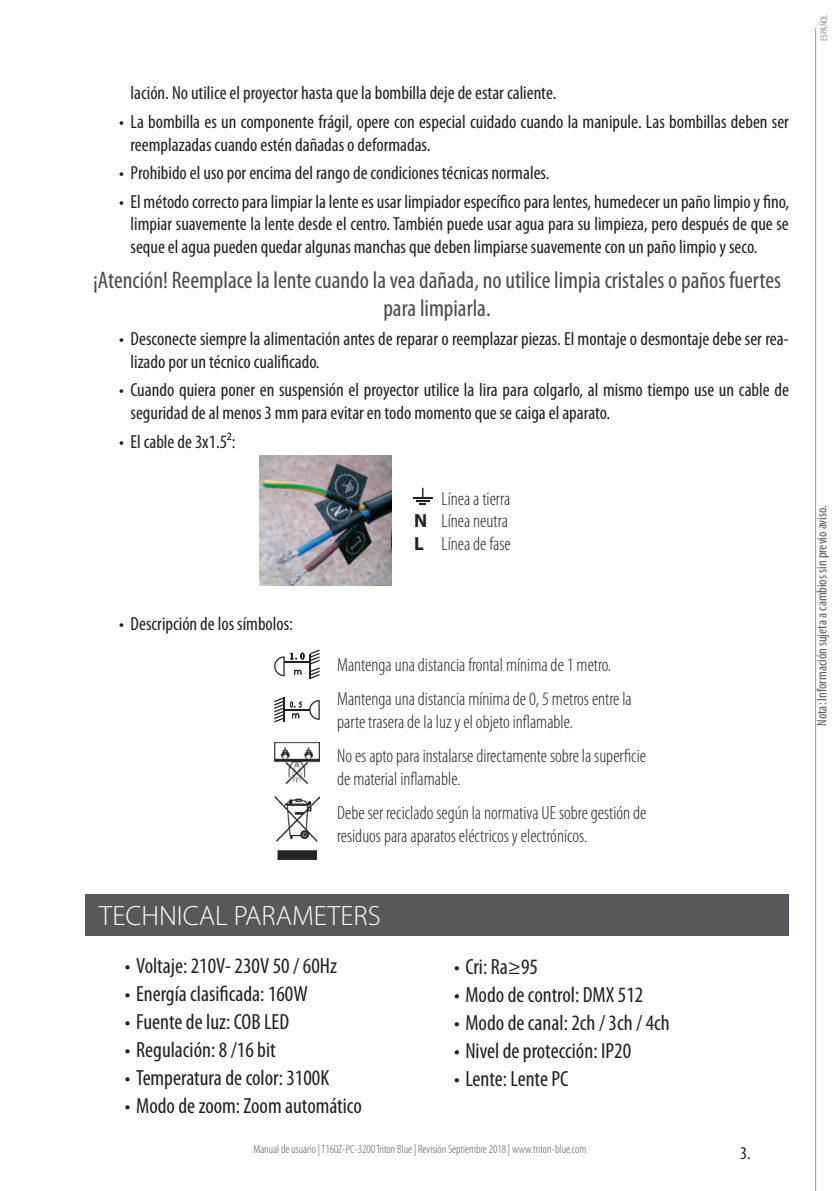
<style>
.page{position:relative;width:840px;height:1191px;background:#fff}
.page>*{position:absolute;margin:0;border:0;box-sizing:border-box;transform-origin:0 0}
.t1{font:300 28px "Myriad Pro";color:#fff}
.t2{font:condensed 24px/28.8px "Myriad Pro";color:#494a4b;text-align:center}
.t3{font:condensed 22px "Myriad Pro";color:#231f20}
.t4{font:condensed 19px/22.8px "Myriad Pro";color:#231f20}
.t5{font:300 condensed 19px/22.8px "Myriad Pro";color:#231f20}
.t6{font:700 19px "Myriad Pro";color:#231f20}
.t7{font:condensed 18px "Myriad Pro";color:#231f20}
.t8{font:condensed 14px "Myriad Pro";color:#57585a}
.t9{font:300 condensed 12px "Myriad Pro";color:#57585a}
.t10{font:condensed 9.8px "Myriad Pro";color:#97999c}
</style>
<div class="page">
<hr style="left:814px;top:28px;width:1px;height:1163px;background:#97999c">
<img style="left:260px;top:456px;width:132px;height:129px">
<svg style="left:413px;top:488px;width:19px;height:17px"></svg>
<div style="left:85px;top:894px;width:703px;height:41px;background:#57585a"></div>
<img style="left:274px;top:796px;width:45px;height:64px">
<svg style="left:274px;top:649px;width:45px;height:30px"></svg>
<svg style="left:274px;top:697px;width:45px;height:25px"></svg>
<img style="left:274px;top:742px;width:45px;height:41px">
<p class="t4" style="left:130px;top:82px;width:427px">lación. No utilice el proyector hasta que la bombilla deje de estar caliente.</p>
<p class="t4" style="left:130px;top:110px;width:659px;text-indent:-11px">• La bombilla es un componente frágil, opere con especial cuidado cuando la manipule. Las bombillas deben ser reemplazadas cuando estén dañadas o deformadas.</p>
<p class="t4" style="left:119px;top:162px;width:431px">• Prohibido el uso por encima del rango de condiciones técnicas normales.</p>
<p class="t4" style="left:130px;top:190px;width:659px;text-align:justify;text-indent:-11px">• El método correcto para limpiar la lente es usar limpiador específico para lentes, humedecer un paño limpio y fino, limpiar suavemente la lente desde el centro. También puede usar agua para su limpieza, pero después de que se seque el agua pueden quedar algunas manchas que deben limpiarse suavemente con un paño limpio y seco.</p>
<p class="t2" style="left:93px;top:266px;width:689px">¡Atención! Reemplace la lente cuando la vea dañada, no utilice limpia cristales o paños fuertes para limpiarla.</p>
<p class="t4" style="left:130px;top:328px;width:659px;text-indent:-11px">• Desconecte siempre la alimentación antes de reparar o reemplazar piezas. El montaje o desmontaje debe ser rea&shy;lizado por un técnico cualificado.</p>
<p class="t4" style="left:130px;top:379px;width:659px;text-indent:-11px">• Cuando quiera poner en suspensión el proyector utilice la lira para colgarlo, al mismo tiempo use un cable de seguridad de al menos 3 mm para evitar en todo momento que se caiga el aparato.</p>
<p class="t4" style="left:119px;top:430px;width:118px">• El cable de 3x1.5²:</p>
<p class="t4" style="left:119px;top:612px;width:175px">• Descripción de los símbolos:</p>
<p class="t6" style="left:414px;top:508px;width:15px">N</p>
<p class="t6" style="left:414px;top:531px;width:11px">L</p>
<p class="t5" style="left:441px;top:487px;width:70px">Línea a tierra</p>
<p class="t5" style="left:441px;top:510px;width:68px">Línea neutra</p>
<p class="t5" style="left:441px;top:533px;width:71px">Línea de fase</p>
<p class="t5" style="left:337px;top:653px;width:275px">Mantenga una distancia frontal mínima de 1 metro.</p>
<p class="t5" style="left:337px;top:687px;width:296px">Mantenga una distancia mínima de 0, 5 metros entre la parte trasera de la luz y el objeto inflamable.</p>
<p class="t5" style="left:337px;top:744px;width:310px">No es apto para instalarse directamente sobre la superficie de material inflamable.</p>
<p class="t5" style="left:337px;top:801px;width:310px">Debe ser reciclado según la normativa UE sobre gestión de residuos para aparatos eléctricos y electrónicos.</p>
<p class="t1" style="left:99px;top:900px;width:283px">TECHNICAL PARAMETERS</p>
<p class="t3" style="left:125px;top:953px;width:213px">• Voltaje: 210V- 230V 50 / 60Hz</p>
<p class="t3" style="left:125px;top:981px;width:184px">• Energía clasificada: 160W</p>
<p class="t3" style="left:125px;top:1009px;width:166px">• Fuente de luz: COB LED</p>
<p class="t3" style="left:125px;top:1037px;width:152px">• Regulación: 8 /16 bit</p>
<p class="t3" style="left:125px;top:1065px;width:206px">• Temperatura de color: 3100K</p>
<p class="t3" style="left:125px;top:1093px;width:238px">• Modo de zoom: Zoom automático</p>
<p class="t3" style="left:454px;top:954px;width:85px">• Cri: Ra≥95</p>
<p class="t3" style="left:454px;top:982px;width:191px">• Modo de control: DMX 512</p>
<p class="t3" style="left:454px;top:1010px;width:217px">• Modo de canal: 2ch / 3ch / 4ch</p>
<p class="t3" style="left:454px;top:1038px;width:178px">• Nivel de protección: IP20</p>
<p class="t3" style="left:454px;top:1066px;width:116px">• Lente: Lente PC</p>
<p class="t9" style="left:253px;top:1142px;width:334px">Manual de usuario | T160Z-PC-3200 Triton Blue | Revisión Septiembre 2018 | www.triton-blue.com</p>
<p class="t7" style="left:739px;top:1143px;width:12px">3.</p>
<p class="t10" style="left:818px;top:41px;width:28px;rotate:-90deg">español</p>
<p class="t8" style="left:813px;top:726px;width:222px;rotate:-90deg">Nota: Información sujeta a cambios sin previo aviso.</p>
</div>
